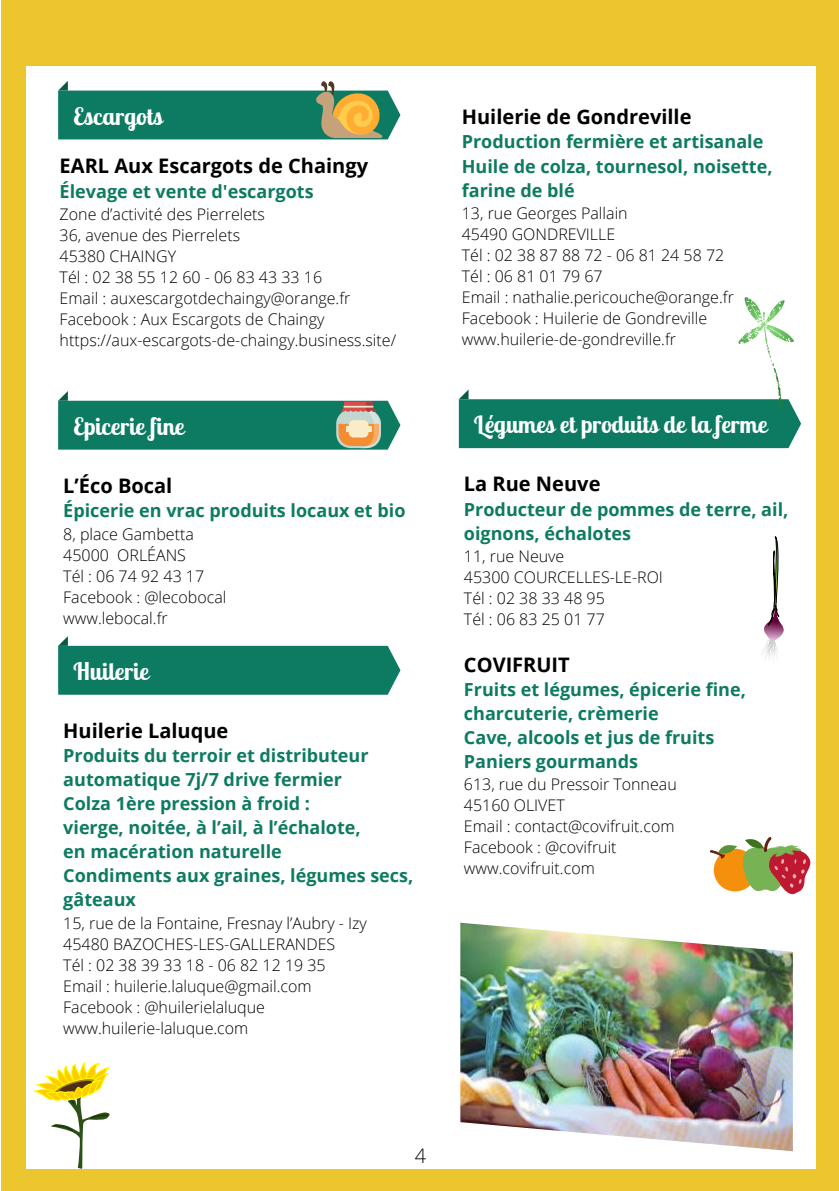
<style>
.page{position:relative;width:839px;height:1191px;background:#fff}
.page>*{position:absolute;margin:0;border:0;box-sizing:border-box;transform-origin:0 0}
.t1{font:700 24px "Lobster Two";color:#fff}
.t2{font:700 20px "Open Sans";color:#000}
.t3{font:300 20px "Open Sans";color:#000}
.t4{font:700 18px/24px "Open Sans";color:#0d7b62}
.t5{font:300 16px/21px "Open Sans";color:#000}
</style>
<div class="page">
<div style="left:1px;top:0;width:837px;height:1191px;background:#ebc62e"></div>
<div style="left:26px;top:66px;width:789px;height:1103px;background:#fff"></div>
<img style="left:460px;top:923px;width:332px;height:228px">
<svg style="left:58px;top:636px;width:342px;height:59px"></svg>
<svg style="left:58px;top:81px;width:342px;height:58px"></svg>
<svg style="left:58px;top:391px;width:342px;height:59px"></svg>
<div style="left:349px;top:420px;width:19px;height:18px;background:#faecc9;border-radius:5px"></div>
<div style="left:346px;top:426px;width:25px;height:6px;background:#faecc9"></div>
<svg style="left:34px;top:1063px;width:76px;height:106px"></svg>
<svg style="left:709px;top:837px;width:101px;height:57px"></svg>
<svg style="left:762px;top:536px;width:21px;height:124px"></svg>
<svg style="left:459px;top:297px;width:342px;height:151px"></svg>
<h1 class="t1" style="left:73px;top:101px;width:91px">Escargots</h1>
<p class="t2" style="left:60px;top:152px;width:310px">EARL Aux Escargots de Chaingy</p>
<p class="t4" style="left:60px;top:179px;width:255px">Élevage et vente d'escargots</p>
<p class="t5" style="left:60px;top:203px;width:338px">Zone d’activité des Pierrelets<br>36, avenue des Pierrelets<br>45380 CHAINGY<br>Tél : 02 38 55 12 60 - 06 83 43 33 16<br>Email : auxescargotdechaingy@orange.fr Facebook : Aux Escargots de Chaingy https://aux-escargots-de-chaingy.business.site/</p>
<h1 class="t1" style="left:73px;top:411px;width:112px">Epicerie fine</h1>
<p class="t2" style="left:63px;top:472px;width:111px">L’Éco Bocal</p>
<p class="t4" style="left:63px;top:498px;width:344px">Épicerie en vrac produits locaux et bio</p>
<p class="t5" style="left:63px;top:523px;width:165px">8, place Gambetta<br>45000 ORLÉANS<br>Tél : 06 74 92 43 17<br>Facebook : @lecobocal www.lebocal.fr</p>
<h1 class="t1" style="left:73px;top:656px;width:77px">Huilerie</h1>
<p class="t2" style="left:63px;top:717px;width:167px">Huilerie Laluque</p>
<p class="t4" style="left:63px;top:743px;width:351px">Produits du terroir et distributeur automatique 7j/7 drive fermier<br>Colza 1ère pression à froid :<br>vierge, noitée, à l’ail, à l’échalote,<br>en macération naturelle<br>Condiments aux graines, légumes secs, gâteaux</p>
<p class="t5" style="left:63px;top:912px;width:305px">15, rue de la Fontaine, Fresnay l’Aubry - Izy 45480 BAZOCHES-LES-GALLERANDES<br>Tél : 02 38 39 33 18 - 06 82 12 19 35<br>Email : huilerie.laluque@gmail.com Facebook : @huilerielaluque www.huilerie-laluque.com</p>
<p class="t2" style="left:462px;top:103px;width:231px">Huilerie de Gondreville</p>
<p class="t4" style="left:462px;top:130px;width:312px">Production fermière et artisanale<br>Huile de colza, tournesol, noisette, farine de blé</p>
<p class="t5" style="left:462px;top:202px;width:273px">13, rue Georges Pallain<br>45490 GONDREVILLE<br>Tél : 02 38 87 88 72 - 06 81 24 58 72<br>Tél : 06 81 01 79 67<br>Email : nathalie.pericouche@orange.fr<br>Facebook : Huilerie de Gondreville www.huilerie-de-gondreville.fr</p>
<h1 class="t1" style="left:474px;top:409px;width:294px">Légumes et produits de la ferme</h1>
<p class="t2" style="left:464px;top:470px;width:138px">La Rue Neuve</p>
<p class="t4" style="left:464px;top:497px;width:326px">Producteur de pommes de terre, ail, oignons, échalotes</p>
<p class="t5" style="left:464px;top:545px;width:200px">11, rue Neuve<br>45300 COURCELLES-LE-ROI<br>Tél : 02 38 33 48 95<br>Tél : 06 83 25 01 77</p>
<p class="t2" style="left:464px;top:650px;width:107px">COVIFRUIT</p>
<p class="t4" style="left:464px;top:677px;width:283px">Fruits et légumes, épicerie fine, charcuterie, crèmerie<br>Cave, alcools et jus de fruits<br>Paniers gourmands</p>
<p class="t5" style="left:464px;top:774px;width:214px">613, rue du Pressoir Tonneau<br>45160 OLIVET<br>Email : contact@covifruit.com<br>Facebook : @covifruit www.covifruit.com</p>
<p class="t3" style="left:414px;top:1141px;width:13px">4</p>
</div>
